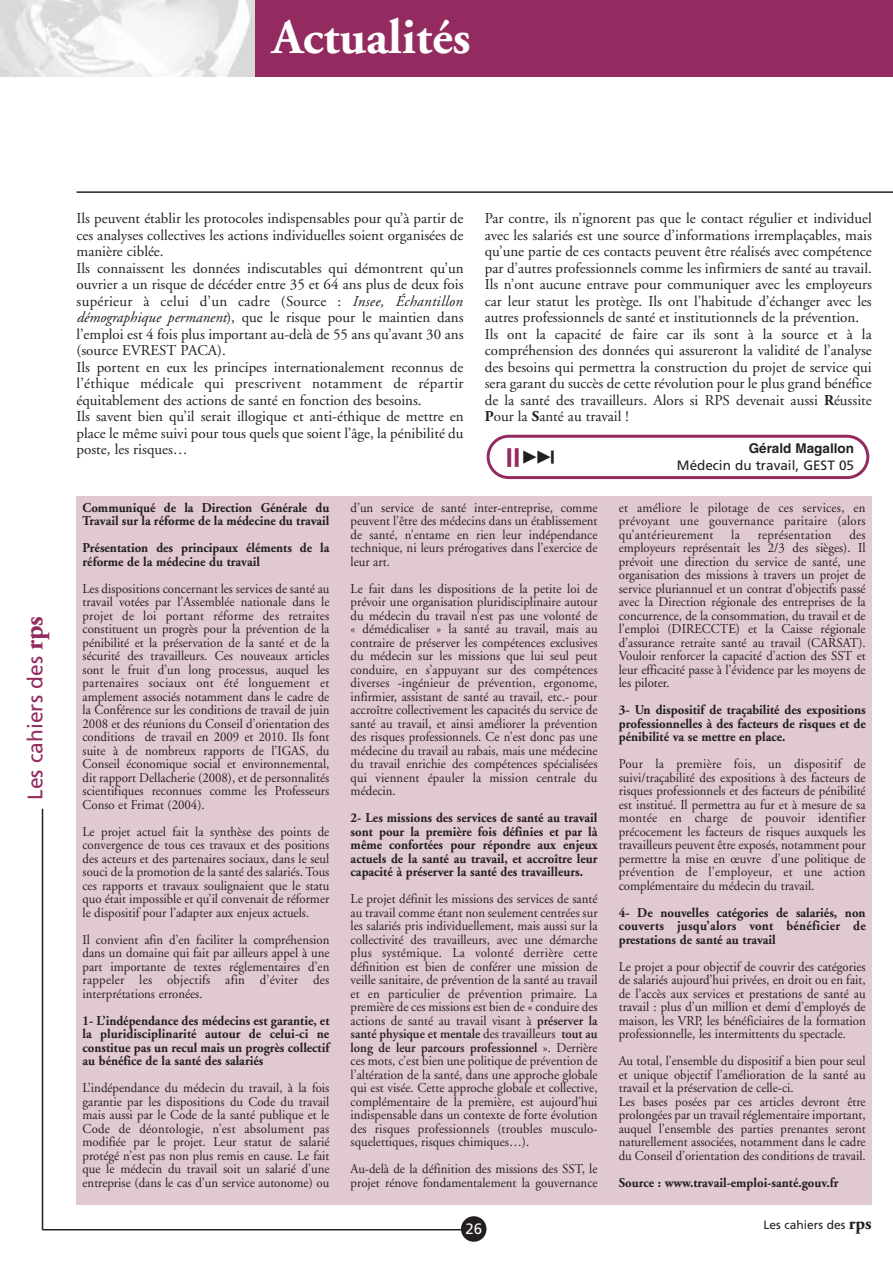
<style>
.page{position:relative;width:893px;height:1263px;background:#fff}
.page>*{position:absolute;margin:0;border:0;box-sizing:border-box;transform-origin:0 0}
.t1{font:700 49.5px "Adobe Garamond";color:#fff}
.t2{font:21px "Frutiger";color:#932b60}
.t3{font:15px/16.5px "Adobe Garamond";color:#231f20}
.t4{font:15px "Frutiger";color:#fff}
.t5{font:13.5px/13.5px "Adobe Garamond";color:#231f20;text-align:justify;scale:.95 1}
.t6{font:700 13.5px/13.5px "Adobe Garamond";color:#231f20;text-align:justify;scale:.95 1}
.t7{font:13.5px "Frutiger";color:#231f20}
.t8{font:13.5px "Adobe Garamond";letter-spacing:.02em;color:#231f20;scale:.95 1}
.t9{font:700 13.5px "Helvetica";color:#231f20}
.t10{font:12px "Frutiger";color:#231f20}
.s1{font-family:"Adobe Garamond";font-weight:700;font-size:27px}
.s2{font-style:italic}
.s3{font-weight:700}
.s4{font-weight:600}
.s5{font-family:"Adobe Garamond";font-weight:700;font-size:18px}
</style>
<div class="page">
<img style="left:0;top:0;width:255px;height:77px">
<div style="left:77px;top:496px;width:795px;height:708px;background:#e1cacf"></div>
<div style="left:255px;top:0;width:638px;height:77px;background:#932b60"></div>
<hr style="left:77px;top:191px;width:816px;height:2px;background:#231f20">
<hr style="left:42px;top:809px;width:1px;height:421px;background:#231f20">
<hr style="left:43px;top:1229px;width:420px;height:1px;background:#231f20">
<div style="left:461px;top:1216px;width:25px;height:26px;background:#231f20;border-radius:50%"></div>
<svg style="left:487px;top:435px;width:382px;height:44px"></svg>
<h1 class="t1" style="left:272px;top:17px;width:200px">Actualités</h1>
<h2 class="t2" style="left:27px;top:800px;width:185px;rotate:-90deg">Les cahiers des <span class="s1">rps</span></h2>
<p class="t3" style="left:77px;top:212px;width:389px">Ils peuvent établir les protocoles indispensables pour qu’à partir de ces analyses collectives les actions individuelles soient organisées de manière ciblée.<br>Ils connaissent les données indiscutables qui démontrent qu’un ouvrier a un risque de décéder entre 35 et 64 ans plus de deux fois supérieur à celui d’un cadre (Source : <span class="s2">Insee, Échantillon démographique permanent</span>), que le risque pour le maintien dans l’emploi est 4 fois plus important au-delà de 55 ans qu’avant 30 ans (source EVREST PACA).<br>Ils portent en eux les principes internationalement reconnus de l’éthique médicale qui prescrivent notamment de répartir équitablement des actions de santé en fonction des besoins.<br>Ils savent bien qu’il serait illogique et anti-éthique de mettre en place le même suivi pour tous quels que soient l’âge, la pénibilité du poste, les risques…</p>
<p class="t3" style="left:485px;top:212px;width:389px">Par contre, ils n’ignorent pas que le contact régulier et individuel avec les salariés est une source d’informations irremplaçables, mais qu’une partie de ces contacts peuvent être réalisés avec compétence par d’autres professionnels comme les infirmiers de santé au travail.<br>Ils n’ont aucune entrave pour communiquer avec les employeurs car leur statut les protège. Ils ont l’habitude d’échanger avec les autres professionnels de santé et institutionnels de la prévention.<br>Ils ont la capacité de faire car ils sont à la source et à la compréhension des données qui assureront la validité de l’analyse des besoins qui permettra la construction du projet de service qui sera garant du succès de cette révolution pour le plus grand bénéfice de la santé des travailleurs. Alors si RPS devenait aussi <span class="s3">R</span>éussite <span class="s3">P</span>our la <span class="s3">S</span>anté au travail !</p>
<p class="t9" style="left:749px;top:443px;width:107px">Gérald Magallon</p>
<p class="t7" style="left:677px;top:460px;width:179px">Médecin du travail, GEST 05</p>
<p class="t6" style="left:83px;top:502px;width:261px">Communiqué de la Direction Générale du<br>Travail sur la réforme de la médecine du travail</p>
<p class="t6" style="left:83px;top:542px;width:261px">Présentation des principaux éléments de la réforme de la médecine du travail</p>
<p class="t5" style="left:83px;top:583px;width:261px">Les dispositions concernant les services de santé au travail votées par l’Assemblée nationale dans le projet de loi portant réforme des retraites constituent un progrès pour la prévention de la pénibilité et la préservation de la santé et de la sécurité des travailleurs. Ces nouveaux articles sont le fruit d’un long processus, auquel les partenaires sociaux ont été longuement et amplement associés notamment dans le cadre de la Conférence sur les conditions de travail de juin 2008 et des réunions du Conseil d’orientation des conditions de travail en 2009 et 2010. Ils font suite à de nombreux rapports de l’IGAS, du Conseil économique social et environnemental, dit rapport Dellacherie (2008), et de personnalités scientifiques reconnues comme les Professeurs Conso et Frimat (2004).</p>
<p class="t5" style="left:83px;top:826px;width:261px">Le projet actuel fait la synthèse des points de convergence de tous ces travaux et des positions des acteurs et des partenaires sociaux, dans le seul souci de la promotion de la santé des salariés. Tous ces rapports et travaux soulignaient que le statu quo était impossible et qu’il convenait de réformer le dispositif pour l’adapter aux enjeux actuels.</p>
<p class="t5" style="left:83px;top:934px;width:261px">Il convient afin d’en faciliter la compréhension dans un domaine qui fait par ailleurs appel à une part importante de textes réglementaires d’en rappeler les objectifs afin d’éviter des interprétations erronées.</p>
<p class="t6" style="left:83px;top:1015px;width:261px">1- L’indépendance des médecins est garantie, et la pluridisciplinarité autour de celui-ci ne constitue pas un recul mais un progrès collectif au bénéfice de la santé des salariés</p>
<p class="t5" style="left:83px;top:1082px;width:261px">L’indépendance du médecin du travail, à la fois garantie par les dispositions du Code du travail mais aussi par le Code de la santé publique et le Code de déontologie, n’est absolument pas modifiée par le projet. Leur statut de salarié protégé n’est pas non plus remis en cause. Le fait que le médecin du travail soit un salarié d’une entreprise (dans le cas d’un service autonome) ou</p>
<p class="t5" style="left:351px;top:502px;width:261px">d’un service de santé inter-entreprise, comme peuvent l’être des médecins dans un établissement de santé, n’entame en rien leur indépendance technique, ni leurs prérogatives dans l’exercice de leur art.</p>
<p class="t5" style="left:351px;top:583px;width:261px">Le fait dans les dispositions de la petite loi de prévoir une organisation pluridisciplinaire autour du médecin du travail n’est pas une volonté de « démédicaliser » la santé au travail, mais au contraire de préserver les compétences exclusives du médecin sur les missions que lui seul peut conduire, en s’appuyant sur des compétences diverses -ingénieur de prévention, ergonome, infirmier, assistant de santé au travail, etc.- pour accroître collectivement les capacités du service de santé au travail, et ainsi améliorer la prévention des risques professionnels. Ce n’est donc pas une médecine du travail au rabais, mais une médecine du travail enrichie des compétences spécialisées qui viennent épauler la mission centrale du médecin.</p>
<p class="t6" style="left:351px;top:812px;width:261px">2- Les missions des services de santé au travail sont pour la première fois définies et par là même confortées pour répondre aux enjeux actuels de la santé au travail, et accroître leur capacité à préserver la santé des travailleurs.</p>
<p class="t5" style="left:351px;top:893px;width:262px">Le projet définit les missions des services de santé au travail comme étant non seulement centrées sur les salariés pris individuellement, mais aussi sur la collectivité des travailleurs, avec une démarche plus systémique. La volonté derrière cette définition est bien de conférer une mission de veille sanitaire, de prévention de la santé au travail et en particulier de prévention primaire. La première de ces missions est bien de « conduire des actions de santé au travail visant à <span class="s4">préserver la santé physique et mentale</span> des travailleurs <span class="s4">tout au long de leur parcours professionnel</span> ». Derrière ces mots, c’est bien une politique de prévention de l’altération de la santé, dans une approche globale qui est visée. Cette approche globale et collective, complémentaire de la première, est aujourd’hui indispensable dans un contexte de forte évolution des risques professionnels (troubles musculo&shy;squelettiques, risques chimiques…).</p>
<p class="t5" style="left:351px;top:1163px;width:261px">Au-delà de la définition des missions des SST, le projet rénove fondamentalement la gouvernance</p>
<p class="t4" style="left:466px;top:1222px;width:18px">26</p>
<p class="t5" style="left:619px;top:502px;width:261px">et améliore le pilotage de ces services, en prévoyant une gouvernance paritaire (alors qu’antérieurement</p>
<p class="t5" style="left:619px;top:529px;width:261px;text-indent:231px">des employeurs représentait les 2/3 des sièges). Il prévoit une direction du service de santé, une organisation des missions à travers un projet de service pluriannuel et un contrat d’objectifs passé avec la Direction régionale des entreprises de la concurrence, de la consommation, du travail et de l’emploi (DIRECCTE) et la Caisse régionale d’assurance retraite santé au travail (CARSAT).<br>Vouloir renforcer la capacité d’action des SST et leur efficacité passe à l’évidence par les moyens de les piloter.</p>
<p class="t6" style="left:619px;top:704px;width:261px">3- Un dispositif de traçabilité des expositions professionnelles à des facteurs de risques et de pénibilité va se mettre en place.</p>
<p class="t5" style="left:619px;top:758px;width:261px">Pour la première fois, un dispositif de suivi/traçabilité des expositions à des facteurs de risques professionnels et des facteurs de pénibilité est institué. Il permettra au fur et à mesure de sa montée en charge de pouvoir identifier précocement les facteurs de risques auxquels les travailleurs peuvent être exposés, notamment pour permettre la mise en œuvre d’une politique de prévention de l’employeur, et une action complémentaire du médecin du travail.</p>
<p class="t6" style="left:619px;top:907px;width:262px">4- De nouvelles catégories de salariés, non couverts jusqu’alors vont bénéficier de prestations de santé au travail</p>
<p class="t5" style="left:619px;top:961px;width:261px">Le projet a pour objectif de couvrir des catégories de salariés aujourd’hui privées, en droit ou en fait, de l’accès aux services et prestations de santé au travail : plus d’un million et demi d’employés de maison, les VRP, les bénéficiaires de la formation professionnelle, les intermittents du spectacle.</p>
<p class="t5" style="left:619px;top:1055px;width:261px;text-align:left">Au total, l’ensemble du dispositif a bien pour seul et unique objectif l’amélioration de la santé au travail et la préservation de celle-ci.<br>Les bases posées par ces articles devront être prolongées par un travail réglementaire important, auquel l’ensemble des parties prenantes seront naturellement associées, notamment dans le cadre du Conseil d’orientation des conditions de travail.</p>
<p class="t6" style="left:619px;top:1177px;width:233px">Source : www.travail-emploi-santé.gouv.fr</p>
<p class="t5" style="left:731px;top:529px;width:11px">la</p>
<p class="t8" style="left:758px;top:529px;width:79px">représentation</p>
<p class="t10" style="left:763px;top:1219px;width:110px">Les cahiers des <span class="s5">rps</span></p>
</div>
